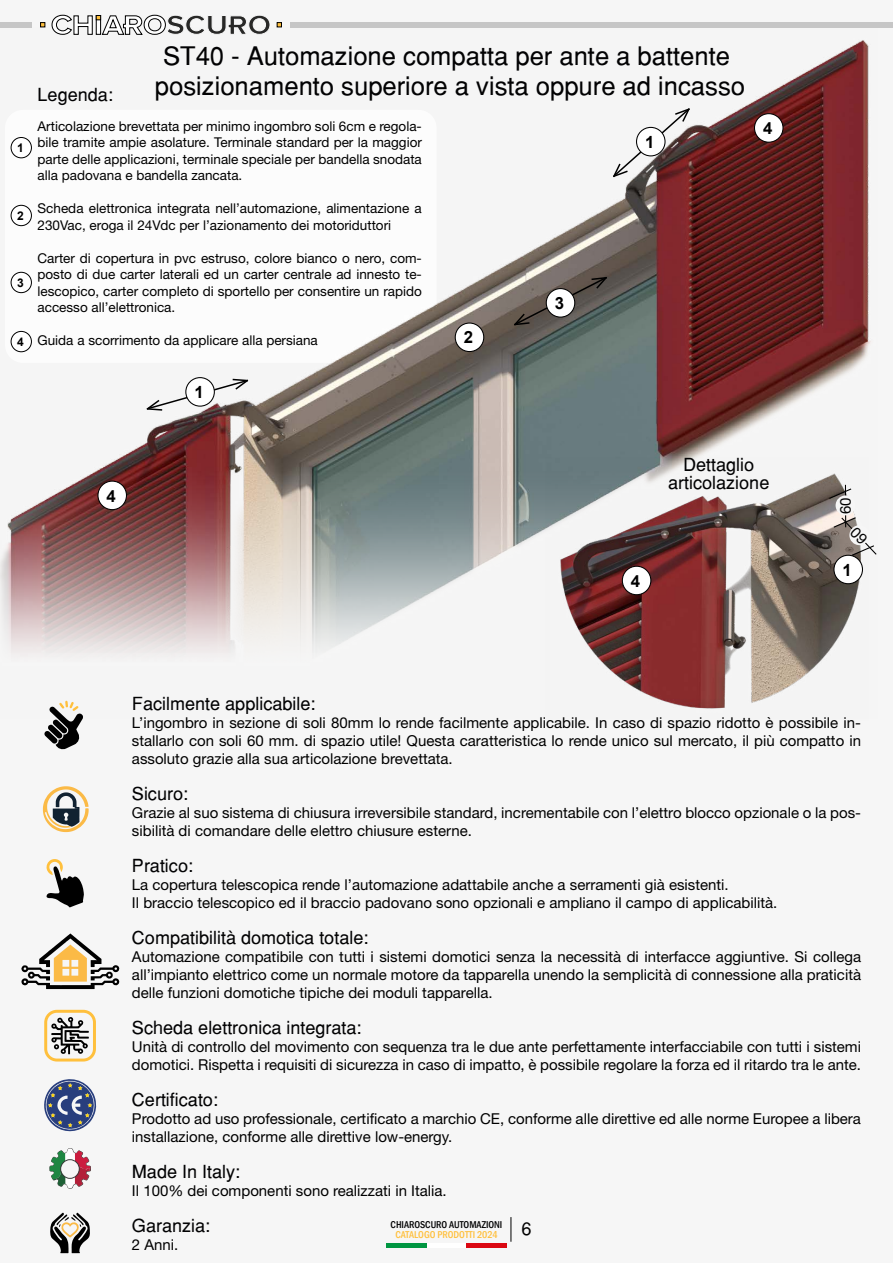
<style>
.page{position:relative;width:893px;height:1263px;background:#f6f6f6}
.page>*{position:absolute;margin:0;border:0;box-sizing:border-box;transform-origin:0 0}
.t1{font:25.5px/30px "Helvetica";color:#020203;text-align:center}
.t2{font:18px/18px "Helvetica";color:#020203;text-align:center}
.t3{font:18px "Helvetica";color:#000}
.t4{font:700 16.8px "Arial";color:#000}
.t5{font:15px/18px "Helvetica Neue";color:#000}
.t6{font:13.5px/16.5px "Helvetica Neue";color:#000;text-align:justify}
.t7{font:700 12px "Arial";color:#000}
.t8{font:500 condensed 10.2px "Franklin Gothic";color:#020203}
.t9{font:500 condensed 10.2px "Franklin Gothic";color:#ffc03d}
</style>
<div class="page">
<div style="left:426px;top:1243px;width:41px;height:5px;background:#fff"></div>
<div style="left:386px;top:1243px;width:40px;height:5px;background:#009641"></div>
<div style="left:467px;top:1243px;width:40px;height:5px;background:#db0812"></div>
<img style="left:0;top:40px;width:871px;height:661px">
<img style="left:546px;top:458px;width:322px;height:251px">
<div style="left:622px;top:566px;width:29px;height:29px;background:#fff;border-radius:50%"></div>
<div style="left:622px;top:566px;width:29px;height:29px;border:1px solid #000;border-radius:50%"></div>
<div style="left:834px;top:555px;width:28px;height:29px;background:#fff;border-radius:50%"></div>
<div style="left:833px;top:555px;width:30px;height:29px;border:1px solid #000;border-radius:50%"></div>
<svg style="left:611px;top:107px;width:80px;height:72px"></svg>
<div style="left:636px;top:127px;width:29px;height:29px;background:#fff;border-radius:50%"></div>
<div style="left:636px;top:127px;width:30px;height:29px;border:1px solid #000;border-radius:50%"></div>
<svg style="left:145px;top:378px;width:105px;height:33px"></svg>
<div style="left:186px;top:378px;width:28px;height:28px;background:#fff;border-radius:50%"></div>
<div style="left:185px;top:377px;width:30px;height:30px;border:1px solid #000;border-radius:50%"></div>
<div style="left:455px;top:323px;width:29px;height:29px;background:#fff;border-radius:50%"></div>
<div style="left:455px;top:322px;width:29px;height:30px;border:1px solid #000;border-radius:50%"></div>
<div style="left:98px;top:481px;width:28px;height:29px;background:#fff;border-radius:50%"></div>
<div style="left:97px;top:481px;width:30px;height:29px;border:1px solid #000;border-radius:50%"></div>
<div style="left:754px;top:114px;width:29px;height:28px;background:#fff;border-radius:50%"></div>
<div style="left:754px;top:113px;width:29px;height:30px;border:1px solid #000;border-radius:50%"></div>
<svg style="left:512px;top:275px;width:97px;height:52px;background:#635f59"></svg>
<div style="left:546px;top:289px;width:29px;height:28px;background:#fff;border-radius:50%"></div>
<div style="left:546px;top:288px;width:29px;height:30px;border:1px solid #000;border-radius:50%"></div>
<div style="left:11px;top:137px;width:20px;height:21px;background:#fff;border-radius:50%"></div>
<div style="left:11px;top:137px;width:21px;height:21px;border:1px solid #000;border-radius:50%"></div>
<div style="left:11px;top:205px;width:20px;height:21px;background:#fff;border-radius:50%"></div>
<div style="left:11px;top:205px;width:21px;height:21px;border:1px solid #000;border-radius:50%"></div>
<div style="left:11px;top:272px;width:20px;height:21px;background:#fff;border-radius:50%"></div>
<div style="left:11px;top:272px;width:21px;height:21px;border:1px solid #000;border-radius:50%"></div>
<div style="left:11px;top:331px;width:20px;height:21px;background:#fff;border-radius:50%"></div>
<div style="left:11px;top:331px;width:21px;height:21px;border:1px solid #000;border-radius:50%"></div>
<hr style="left:845px;top:485px;width:1px;height:42px;background:#000">
<svg style="left:828px;top:488px;width:24px;height:12px"></svg>
<div style="left:836px;top:495px;width:19px;height:20px;background:#f6f6f6;border-radius:50%"></div>
<svg style="left:511px;top:1217px;width:1px;height:25px"></svg>
<div style="left:290px;top:22px;width:603px;height:6px;background:#c6c6c6"></div>
<div style="left:0;top:22px;width:32px;height:6px;background:#c6c6c6"></div>
<svg style="left:51px;top:15px;width:219px;height:20px"></svg>
<svg style="left:40px;top:22px;width:5px;height:5px"></svg>
<svg style="left:277px;top:22px;width:5px;height:5px"></svg>
<svg style="left:50px;top:1212px;width:40px;height:41px"></svg>
<svg style="left:49px;top:1148px;width:42px;height:41px"></svg>
<div style="left:60px;top:1159px;width:20px;height:19px;border:1px solid #3c3c3b;border-radius:50%"></div>
<svg style="left:44px;top:701px;width:39px;height:49px"></svg>
<svg style="left:43px;top:786px;width:46px;height:46px"></svg>
<svg style="left:44px;top:1079px;width:52px;height:53px"></svg>
<svg style="left:51px;top:1017px;width:38px;height:37px"></svg>
<div style="left:44px;top:1010px;width:52px;height:51px;border:3px solid #ffc03d;border-radius:11px"></div>
<svg style="left:46px;top:859px;width:38px;height:48px"></svg>
<svg style="left:21px;top:933px;width:98px;height:56px"></svg>
<svg style="left:832px;top:516px;width:45px;height:41px"></svg>
<p class="t7" style="left:17px;top:139px;width:8px">1</p>
<p class="t7" style="left:17px;top:207px;width:8px">2</p>
<p class="t7" style="left:17px;top:274px;width:8px">3</p>
<p class="t7" style="left:17px;top:333px;width:8px">4</p>
<h1 class="t1" style="left:155px;top:40px;width:592px">ST40 - Automazione compatta per ante a battente posizionamento superiore a vista oppure ad incasso</h1>
<p class="t2" style="left:38px;top:85px;width:77px">Legenda:</p>
<p class="t6" style="left:38px;top:117px;width:386px">Articolazione brevettata per minimo ingombro soli 6cm e regola&shy;bile tramite ampie asolature. Terminale standard per la maggior parte delle applicazioni, terminale speciale per bandella snodata alla padovana e bandella zancata.</p>
<p class="t6" style="left:38px;top:200px;width:386px">Scheda elettronica integrata nell’automazione, alimentazione a<br>230Vac, eroga il 24Vdc per l’azionamento dei motoriduttori</p>
<p class="t6" style="left:38px;top:249px;width:386px">Carter di copertura in pvc estruso, colore bianco o nero, com&shy;posto di due carter laterali ed un carter centrale ad innesto te&shy;lescopico, carter completo di sportello per consentire un rapido accesso all’elettronica.</p>
<p class="t6" style="left:38px;top:332px;width:282px">Guida a scorrimento da applicare alla persiana</p>
<p class="t4" style="left:645px;top:130px;width:11px">1</p>
<p class="t4" style="left:555px;top:291px;width:11px">3</p>
<p class="t4" style="left:464px;top:326px;width:11px">2</p>
<p class="t4" style="left:194px;top:380px;width:11px">1</p>
<p class="t4" style="left:763px;top:116px;width:11px">4</p>
<p class="t4" style="left:107px;top:484px;width:11px">4</p>
<p class="t2" style="left:668px;top:455px;width:103px">Dettaglio articolazione</p>
<p class="t4" style="left:631px;top:569px;width:11px">4</p>
<p class="t5" style="left:836px;top:514px;width:18px;rotate:-90deg">60</p>
<p class="t4" style="left:843px;top:558px;width:11px">1</p>
<p class="t2" style="left:132px;top:694px;width:185px">Facilmente applicabile:</p>
<p class="t5" style="left:132px;top:713px;width:731px;text-align:justify">L’ingombro in sezione di soli 80mm lo rende facilmente applicabile. In caso di spazio ridotto è possibile in&shy;stallarlo con soli 60 mm. di spazio utile! Questa caratteristica lo rende unico sul mercato, il più compatto in assoluto grazie alla sua articolazione brevettata.</p>
<p class="t2" style="left:132px;top:784px;width:58px">Sicuro:</p>
<p class="t5" style="left:132px;top:803px;width:731px">Grazie al suo sistema di chiusura irreversibile standard, incrementabile con l’elettro blocco opzionale o la pos&shy;sibilità di comandare delle elettro chiusure esterne.</p>
<p class="t2" style="left:132px;top:856px;width:63px">Pratico:</p>
<p class="t5" style="left:132px;top:875px;width:647px">La copertura telescopica rende l’automazione adattabile anche a serramenti già esistenti.<br>Il braccio telescopico ed il braccio padovano sono opzionali e ampliano il campo di applicabilità.</p>
<p class="t2" style="left:132px;top:928px;width:238px">Compatibilità domotica totale:</p>
<p class="t5" style="left:132px;top:947px;width:731px;text-align:justify">Automazione compatibile con tutti i sistemi domotici senza la necessità di interfacce aggiuntive. Si collega all’impianto elettrico come un normale motore da tapparella unendo la semplicità di connessione alla praticità delle funzioni domotiche tipiche dei moduli tapparella.</p>
<p class="t2" style="left:132px;top:1018px;width:231px">Scheda elettronica integrata:</p>
<p class="t5" style="left:132px;top:1037px;width:731px">Unità di controllo del movimento con sequenza tra le due ante perfettamente interfacciabile con tutti i sistemi domotici. Rispetta i requisiti di sicurezza in caso di impatto, è possibile regolare la forza ed il ritardo tra le ante.</p>
<p class="t2" style="left:132px;top:1090px;width:88px">Certificato:</p>
<p class="t5" style="left:132px;top:1109px;width:730px">Prodotto ad uso professionale, certificato a marchio CE, conforme alle direttive ed alle norme Europee a libera installazione, conforme alle direttive low-energy.</p>
<p class="t2" style="left:132px;top:1162px;width:110px">Made In Italy:</p>
<p class="t5" style="left:132px;top:1181px;width:316px">Il 100% dei componenti sono realizzati in Italia.</p>
<p class="t2" style="left:132px;top:1216px;width:80px">Garanzia:</p>
<p class="t5" style="left:132px;top:1235px;width:48px">2 Anni.</p>
<p class="t8" style="left:391px;top:1217px;width:113px">CHIAROSCURO AUTOMAZIONI</p>
<p class="t9" style="left:395px;top:1228px;width:104px">CATALOGO PRODOTTI 2024</p>
<p class="t3" style="left:522px;top:1218px;width:12px">6</p>
</div>
